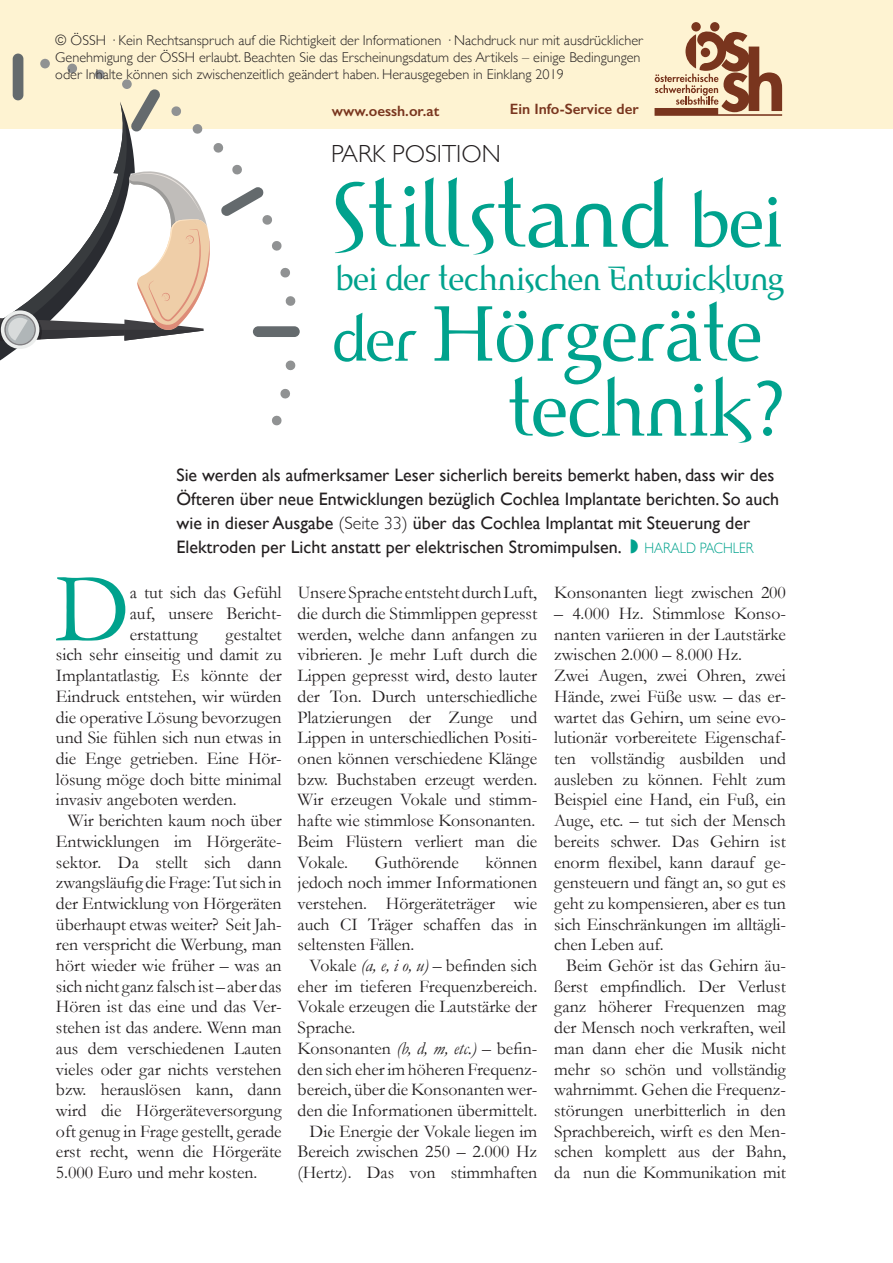
<style>
.page{position:relative;width:893px;height:1263px;background:#fff}
.page>*{position:absolute;margin:0;border:0;box-sizing:border-box;transform-origin:0 0}
.t1{font:98.4px "Garamond";color:#00a28d}
.t2{font:91.5px "Agendia";letter-spacing:-.02em;color:#00a28d}
.t3{font:78.3px/75px "Agendia";letter-spacing:-.02em;color:#00a28d}
.t4{font:33.75px "Agendia";letter-spacing:-.02em;color:#00a28d}
.t5{font:300 24.75px "Gill Sans";color:#231f20}
.t6{font:18px/20.7px "Garamond";letter-spacing:-.005em;color:#231f20;text-align:justify}
.t7{font:18px/24px "Gill Sans";color:#231f20}
.t8{font:600 15px "Gill Sans";color:#79351e}
.t9{font:300 14.25px/17.1px "Gill Sans";color:#231f20}
.s1{font-size:75px}
.s2{font-size:63.3px}
.s3{font-weight:300}
.s4{color:#00a28d}
.s5{font-weight:300;font-size:15px;color:#00a28d}
.s6{font-style:italic}
</style>
<div class="page">
<div style="left:0;top:0;width:893px;height:129px;background:#fef3d2"></div>
<div style="left:691px;top:22px;width:10px;height:9px;background:#79351e;border-radius:50%"></div>
<div style="left:710px;top:22px;width:9px;height:9px;background:#79351e;border-radius:50%"></div>
<svg style="left:655px;top:28px;width:127px;height:88px"></svg>
<div style="left:13px;top:54px;width:10px;height:46px;background:#646a6d;border-radius:5px"></div>
<div style="left:40px;top:59px;width:10px;height:9px;background:#909293;border-radius:50%"></div>
<div style="left:67px;top:64px;width:10px;height:9px;background:#909293;border-radius:50%"></div>
<div style="left:95px;top:70px;width:10px;height:9px;background:#909293;border-radius:50%"></div>
<div style="left:122px;top:79px;width:10px;height:10px;background:#909293;border-radius:50%"></div>
<svg style="left:0;top:89px;width:300px;height:337px"></svg>
<p class="t9" style="left:55px;top:31px;width:589px">© ÖSSH · Kein Rechtsanspruch auf die Richtigkeit der Informationen · Nachdruck nur mit ausdrücklicher<br>Genehmigung der ÖSSH erlaubt. Beachten Sie das Erscheinungsdatum des Artikels – einige Bedingungen oder Inhalte können sich zwischenzeitlich geändert haben. Herausgegeben in Einklang 2019</p>
<p class="t8" style="left:332px;top:101px;width:109px">www.oessh.or.at</p>
<p class="t8" style="left:510px;top:100px;width:130px">Ein Info-Service der</p>
<h3 class="t5" style="left:331px;top:134px;width:171px">PARK POSITION</h3>
<h2 class="t2" style="left:331px;top:160px;width:454px">Stillstand <span class="s1">bei</span></h2>
<h3 class="t4" style="left:336px;top:258px;width:450px">bei der technischen Entwicklung</h3>
<h3 class="t3" style="left:508px;top:301px;width:280px;text-indent:-176px"><span class="s2">der</span> Hörgeräte technik?</h3>
<p class="t7" style="left:176px;top:462px;width:604px">Sie werden als aufmerksamer Leser sicherlich bereits bemerkt haben, dass wir des Öfteren über neue Entwicklungen bezüglich Cochlea Implantate berichten. So auch wie in dieser Ausgabe <span class="s3">(Seite 33)</span> über das Cochlea Implantat mit Steuerung der Elektroden per Licht anstatt per elektrischen Stromimpulsen. <span class="s4">◗</span> <span class="s5">HARALD PACHLER</span></p>
<h1 class="t1" style="left:55px;top:543px;width:77px">D</h1>
<p class="t6" style="left:130px;top:582px;width:153px">a tut sich das Gefühl auf, unsere Bericht&shy;erstattung</p>
<p class="t6" style="left:56px;top:623px;width:227px;text-indent:170px">gestaltet sich sehr einseitig und damit zu Implantatlastig. Es könnte der Eindruck entstehen, wir würden die operative Lösung bevorzugen und Sie fühlen sich nun etwas in die Enge getrieben. Eine Hör&shy;lösung möge doch bitte minimal invasiv angeboten werden.</p>
<p class="t6" style="left:56px;top:810px;width:227px;text-indent:12px">Wir berichten kaum noch über Entwicklungen im Hörgeräte&shy;sektor. Da stellt sich dann zwangsläufig die Frage: Tut sich in der Entwicklung von Hörgeräten überhaupt etwas weiter? Seit Jah&shy;ren verspricht die Werbung, man hört wieder wie früher – was an sich nicht ganz falsch ist – aber das Hören ist das eine und das Ver&shy;stehen ist das andere. Wenn man aus dem verschiedenen Lauten vieles oder gar nichts verstehen bzw. herauslösen kann, dann wird die Hörgeräteversorgung oft genug in Frage gestellt, gerade erst recht, wenn die Hörgeräte 5.000 Euro und mehr kosten.</p>
<p class="t6" style="left:298px;top:582px;width:241px">Unsere Sprache entsteht durch Luft, die durch die Stimmlippen gepresst werden, welche dann anfangen zu vibrieren. Je mehr Luft durch die Lippen gepresst wird, desto lauter der Ton. Durch unterschiedliche Platzierungen der Zunge und Lippen in unterschiedlichen Positi&shy;onen können verschiedene Klänge bzw. Buchstaben erzeugt werden.<br>Wir erzeugen Vokale und stimm&shy;hafte wie stimmlose Konsonanten.<br>Beim Flüstern verliert man die Vokale.</p>
<p class="t6" style="left:375px;top:851px;width:86px">Guthörende</p>
<p class="t6" style="left:298px;top:851px;width:241px;text-indent:188px">können jedoch noch immer Informationen verstehen. Hörgeräteträger wie auch CI Träger schaffen das in seltensten Fällen.</p>
<p class="t6" style="left:310px;top:954px;width:229px">Vokale <span class="s6">(a, e, i o, u)</span> – befinden sich</p>
<p class="t6" style="left:298px;top:975px;width:241px">eher im tieferen Frequenzbereich.</p>
<p class="t6" style="left:298px;top:996px;width:241px">Vokale erzeugen die Lautstärke der</p>
<p class="t6" style="left:298px;top:1017px;width:59px">Sprache.</p>
<p class="t6" style="left:298px;top:1037px;width:241px">Konsonanten <span class="s6">(b, d, m, etc.)</span> – befin-</p>
<p class="t6" style="left:298px;top:1058px;width:241px">den sich eher im höheren Frequenz-</p>
<p class="t6" style="left:298px;top:1079px;width:241px">bereich, über die Konsonanten wer-</p>
<p class="t6" style="left:298px;top:1099px;width:241px">den die Informationen übermittelt.</p>
<p class="t6" style="left:310px;top:1120px;width:229px">Die Energie der Vokale liegen im</p>
<p class="t6" style="left:298px;top:1141px;width:241px">Bereich zwischen 250 – 2.000 Hz</p>
<p class="t6" style="left:298px;top:1161px;width:241px">(Hertz). Das von stimmhaften</p>
<p class="t6" style="left:554px;top:582px;width:233px">Konsonanten liegt zwischen 200</p>
<p class="t6" style="left:554px;top:603px;width:233px;text-align:left">– 4.000 Hz. Stimmlose Konso&shy;nanten variieren in der Lautstärke zwischen 2.000 – 8.000 Hz.<br>Zwei Augen, zwei Ohren, zwei<br>Hände, zwei Füße usw. – das er&shy;wartet das Gehirn, um seine evo&shy;lutionär vorbereitete Eigenschaf&shy;ten vollständig ausbilden und ausleben zu können. Fehlt zum<br>Beispiel eine Hand, ein Fuß, ein<br>Auge, etc. – tut sich der Mensch bereits schwer. Das Gehirn ist enorm flexibel, kann darauf ge&shy;gensteuern und fängt an, so gut es geht zu kompensieren, aber es tun sich Einschränkungen im alltägli&shy;chen Leben auf.</p>
<p class="t6" style="left:554px;top:954px;width:233px;text-indent:12px">Beim Gehör ist das Gehirn äu&shy;ßerst empfindlich. Der Verlust ganz höherer Frequenzen mag der Mensch noch verkraften, weil man dann eher die Musik nicht mehr so schön und vollständig wahrnimmt. Gehen die Frequenz&shy;störungen unerbitterlich in den Sprachbereich, wirft es den Men&shy;schen komplett aus der Bahn, da nun die Kommunikation mit</p>
</div>
